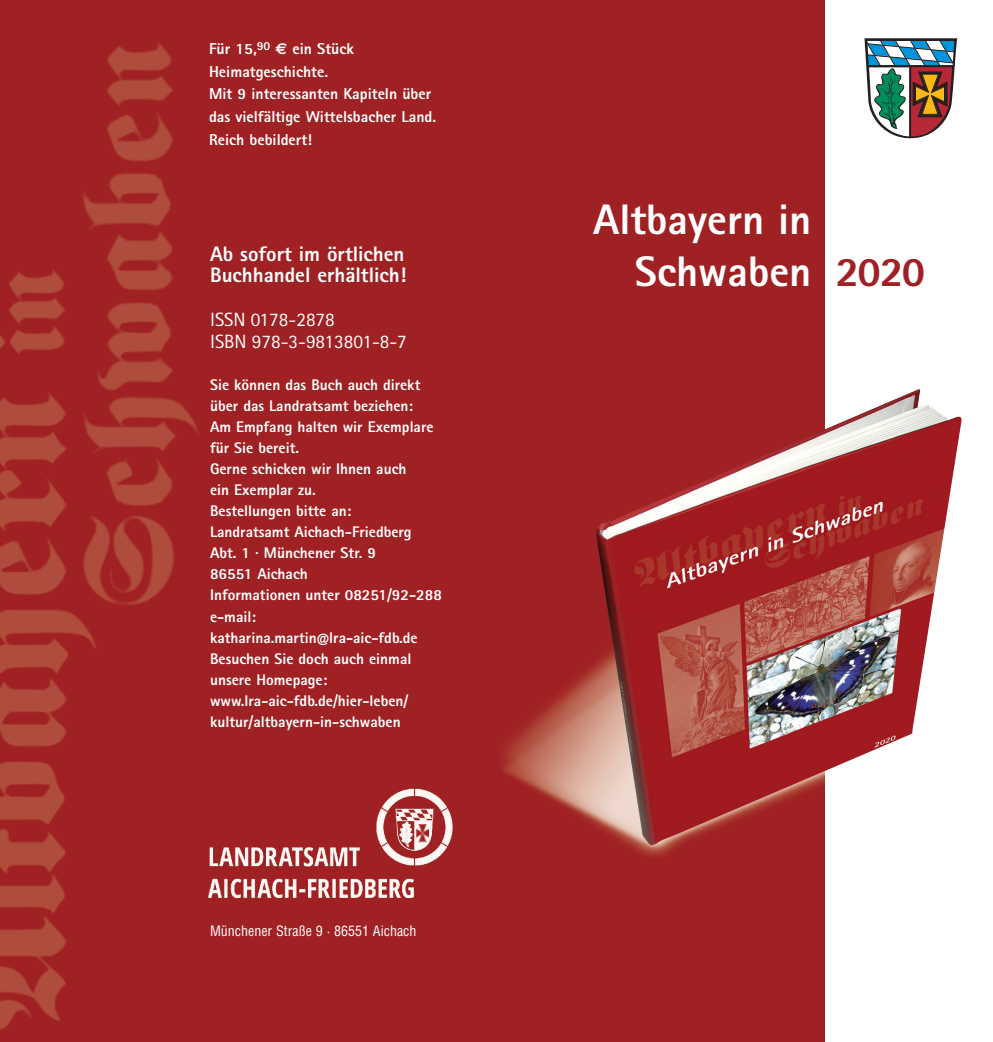
<style>
.page{position:relative;width:993px;height:1042px;background:#fff}
.page>*{position:absolute;margin:0;border:0;box-sizing:border-box;transform-origin:0 0}
.t1{font:800 42.7px/51.3px "Rotis Sans Serif Pro";color:#fff;text-align:right}
.t2{font:800 42px "Rotis Sans Serif Pro";color:#9f2124}
.t3{font:800 21px/21px "Rotis Sans Serif Pro";color:#fff}
.t4{font:19.25px/22.8px "Rotis Sans Serif Pro";color:#fff}
.t5{font:800 15.75px/22.8px "Rotis Sans Serif Pro";color:#fff}
.t6{font:800 15.4px/21px "Rotis Sans Serif Pro";color:#fff}
.t7{font:condensed 14px "Helvetica LT";color:#fff}
.s1{font-family:"Euro Sans";font-weight:700}
</style>
<div class="page">
<div style="left:506px;top:0;width:318px;height:1042px;background:#9f2124"></div>
<div style="left:0;top:0;width:521px;height:1042px;background:#9f2124"></div>
<img style="left:0;top:42px;width:199px;height:988px">
<img style="left:503px;top:664px;width:175px;height:192px">
<img style="left:208px;top:789px;width:245px;height:108px">
<svg style="left:864px;top:38px;width:92px;height:101px"></svg>
<img style="left:596px;top:389px;width:365px;height:456px">
<p class="t5" style="left:209px;top:37px;width:229px">Für 15,<sup>90</sup> <span class="s1">U</span> ein Stück<br>Heimatgeschichte.<br>Mit 9 interessanten Kapiteln über das vielfältige Wittelsbacher Land.<br>Reich bebildert!</p>
<h3 class="t3" style="left:210px;top:243px;width:198px">Ab sofort im örtlichen<br>Buchhandel erhältlich!</h3>
<p class="t4" style="left:210px;top:308px;width:198px">ISSN 0178-2878<br>ISBN 978-3-9813801-8-7</p>
<p class="t6" style="left:210px;top:374px;width:233px">Sie können das Buch auch direkt über das Landratsamt beziehen:<br>Am Empfang halten wir Exemplare für Sie bereit.<br>Gerne schicken wir Ihnen auch<br>ein Exemplar zu.<br>Bestellungen bitte an:<br>Landratsamt Aichach-Friedberg<br>Abt. 1 · Münchener Str. 9<br>86551 Aichach<br>Informationen unter 08251/92-288 e-mail: katharina.martin@lra-aic-fdb.de<br>Besuchen Sie doch auch einmal unsere Homepage: www.lra-aic-fdb.de/hier-leben/ kultur/altbayern-in-schwaben</p>
<p class="t7" style="left:210px;top:922px;width:208px">Münchener Straße 9 · 86551 Aichach</p>
<h1 class="t1" style="left:593px;top:193px;width:220px">Altbayern in<br>Schwaben</h1>
<h2 class="t2" style="left:835px;top:245px;width:91px">2020</h2>
</div>
